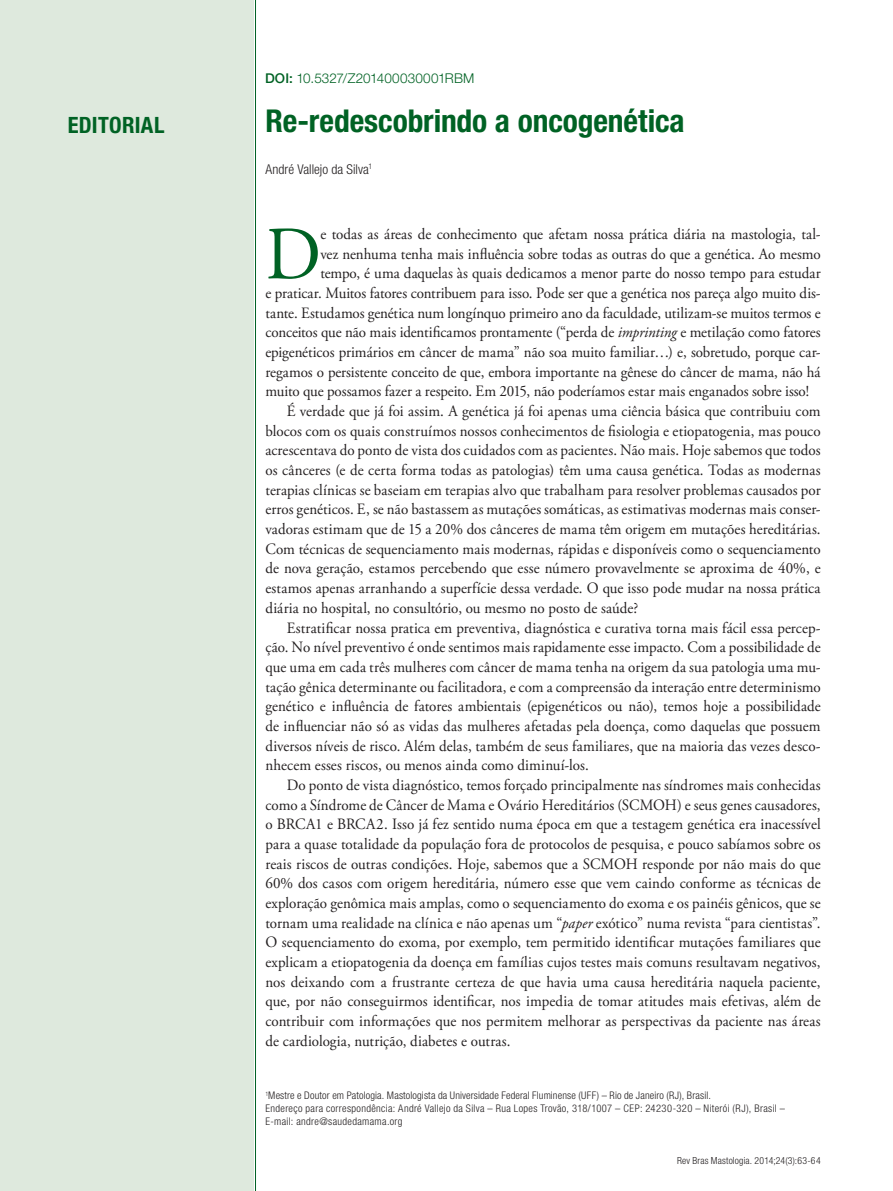
<style>
.page{position:relative;width:893px;height:1191px;background:#fff}
.page>*{position:absolute;margin:0;border:0;box-sizing:border-box;transform-origin:0 0}
.t1{font:75.15px "Adobe Garamond Pro";color:#006224;scale:.95 1}
.t2{font:700 condensed 31.5px "Helvetica Neue LT Std";letter-spacing:-.005em;color:#006224}
.t3{font:700 condensed 22.5px "Helvetica Neue LT Std";letter-spacing:.015em;color:#006224}
.t4{font:15.75px "Adobe Garamond Pro";letter-spacing:.005em;color:#231f20;scale:.95 1}
.t5{font:300 13.5px "Helvetica Neue LT Std";letter-spacing:.005em;color:#006224}
.t6{font:300 condensed 13.5px "Helvetica Neue LT Std";color:#231f20}
.t7{font:300 condensed 10.5px/12.6px "Helvetica Neue LT Std";letter-spacing:.03em;color:#231f20}
.t8{font:300 condensed 9.75px "Helvetica Neue LT Std";letter-spacing:.02em;color:#231f20}
.s1{font-weight:500}
.s2{font-style:italic}
</style>
<div class="page">
<div style="left:0;top:0;width:254px;height:1191px;background:#dee9dd"></div>
<hr style="left:255px;top:0;width:1px;height:1191px;background:#006224">
<h3 class="t3" style="left:68px;top:111px;width:98px">EDITORIAL</h3>
<p class="t5" style="left:265px;top:70px;width:211px"><span class="s1">DOI:</span> 10.5327/Z201400030001RBM</p>
<h2 class="t2" style="left:265px;top:101px;width:421px">Re-redescobrindo a oncogenética</h2>
<p class="t6" style="left:265px;top:161px;width:108px">André Vallejo da Silva<sup>1</sup></p>
<h1 class="t1" style="left:265px;top:209px;width:60px">D</h1>
<p class="t4" style="left:320px;top:224px;width:528px">e todas as áreas de conhecimento que afetam nossa prática diária na mastologia, tal-</p>
<p class="t4" style="left:320px;top:244px;width:528px">vez nenhuma tenha mais influência sobre todas as outras do que a genética. Ao mesmo</p>
<p class="t4" style="left:320px;top:264px;width:528px">tempo, é uma daquelas às quais dedicamos a menor parte do nosso tempo para estudar</p>
<p class="t4" style="left:265px;top:283px;width:586px">e praticar. Muitos fatores contribuem para isso. Pode ser que a genética nos pareça algo muito dis-</p>
<p class="t4" style="left:265px;top:303px;width:586px">tante. Estudamos genética num longínquo primeiro ano da faculdade, utilizam-se muitos termos e</p>
<p class="t4" style="left:265px;top:323px;width:586px">conceitos que não mais identificamos prontamente (“perda de <span class="s2">imprinting</span> e metilação como fatores</p>
<p class="t4" style="left:265px;top:342px;width:586px">epigenéticos primários em câncer de mama” não soa muito familiar…) e, sobretudo, porque car-</p>
<p class="t4" style="left:265px;top:362px;width:586px">regamos o persistente conceito de que, embora importante na gênese do câncer de mama, não há</p>
<p class="t4" style="left:265px;top:382px;width:574px">muito que possamos fazer a respeito. Em 2015, não poderíamos estar mais enganados sobre isso!</p>
<p class="t4" style="left:287px;top:401px;width:564px">É verdade que já foi assim. A genética já foi apenas uma ciência básica que contribuiu com</p>
<p class="t4" style="left:265px;top:421px;width:586px">blocos com os quais construímos nossos conhecimentos de fisiologia e etiopatogenia, mas pouco</p>
<p class="t4" style="left:265px;top:441px;width:586px">acrescentava do ponto de vista dos cuidados com as pacientes. Não mais. Hoje sabemos que todos</p>
<p class="t4" style="left:265px;top:460px;width:586px">os cânceres (e de certa forma todas as patologias) têm uma causa genética. Todas as modernas</p>
<p class="t4" style="left:265px;top:480px;width:586px">terapias clínicas se baseiam em terapias alvo que trabalham para resolver problemas causados por</p>
<p class="t4" style="left:265px;top:500px;width:586px">erros genéticos. E, se não bastassem as mutações somáticas, as estimativas modernas mais conser-</p>
<p class="t4" style="left:265px;top:519px;width:586px">vadoras estimam que de 15 a 20% dos cânceres de mama têm origem em mutações hereditárias.</p>
<p class="t4" style="left:265px;top:539px;width:586px">Com técnicas de sequenciamento mais modernas, rápidas e disponíveis como o sequenciamento</p>
<p class="t4" style="left:265px;top:559px;width:586px">de nova geração, estamos percebendo que esse número provavelmente se aproxima de 40%, e</p>
<p class="t4" style="left:265px;top:579px;width:586px">estamos apenas arranhando a superfície dessa verdade. O que isso pode mudar na nossa prática</p>
<p class="t4" style="left:265px;top:598px;width:394px">diária no hospital, no consultório, ou mesmo no posto de saúde?</p>
<p class="t4" style="left:287px;top:618px;width:564px">Estratificar nossa pratica em preventiva, diagnóstica e curativa torna mais fácil essa percep-</p>
<p class="t4" style="left:265px;top:638px;width:586px">ção. No nível preventivo é onde sentimos mais rapidamente esse impacto. Com a possibilidade de</p>
<p class="t4" style="left:265px;top:657px;width:586px">que uma em cada três mulheres com câncer de mama tenha na origem da sua patologia uma mu-</p>
<p class="t4" style="left:265px;top:677px;width:586px">tação gênica determinante ou facilitadora, e com a compreensão da interação entre determinismo</p>
<p class="t4" style="left:265px;top:697px;width:586px">genético e influência de fatores ambientais (epigenéticos ou não), temos hoje a possibilidade</p>
<p class="t4" style="left:265px;top:716px;width:586px">de influenciar não só as vidas das mulheres afetadas pela doença, como daquelas que possuem</p>
<p class="t4" style="left:265px;top:736px;width:586px">diversos níveis de risco. Além delas, também de seus familiares, que na maioria das vezes desco-</p>
<p class="t4" style="left:265px;top:756px;width:342px">nhecem esses riscos, ou menos ainda como diminuí-los.</p>
<p class="t4" style="left:287px;top:775px;width:564px">Do ponto de vista diagnóstico, temos forçado principalmente nas síndromes mais conhecidas</p>
<p class="t4" style="left:265px;top:795px;width:586px">como a Síndrome de Câncer de Mama e Ovário Hereditários (SCMOH) e seus genes causadores,</p>
<p class="t4" style="left:265px;top:815px;width:586px">o BRCA1 e BRCA2. Isso já fez sentido numa época em que a testagem genética era inacessível</p>
<p class="t4" style="left:265px;top:834px;width:586px">para a quase totalidade da população fora de protocolos de pesquisa, e pouco sabíamos sobre os</p>
<p class="t4" style="left:265px;top:854px;width:586px">reais riscos de outras condições. Hoje, sabemos que a SCMOH responde por não mais do que</p>
<p class="t4" style="left:265px;top:874px;width:586px">60% dos casos com origem hereditária, número esse que vem caindo conforme as técnicas de</p>
<p class="t4" style="left:265px;top:893px;width:586px">exploração genômica mais amplas, como o sequenciamento do exoma e os painéis gênicos, que se</p>
<p class="t4" style="left:265px;top:913px;width:586px">tornam uma realidade na clínica e não apenas um “<span class="s2">paper</span> exótico” numa revista “para cientistas”.</p>
<p class="t4" style="left:265px;top:933px;width:586px">O sequenciamento do exoma, por exemplo, tem permitido identificar mutações familiares que</p>
<p class="t4" style="left:265px;top:952px;width:586px">explicam a etiopatogenia da doença em famílias cujos testes mais comuns resultavam negativos,</p>
<p class="t4" style="left:265px;top:972px;width:586px">nos deixando com a frustrante certeza de que havia uma causa hereditária naquela paciente,</p>
<p class="t4" style="left:265px;top:992px;width:586px">que, por não conseguirmos identificar, nos impedia de tomar atitudes mais efetivas, além de</p>
<p class="t4" style="left:265px;top:1011px;width:586px">contribuir com informações que nos permitem melhorar as perspectivas da paciente nas áreas</p>
<p class="t4" style="left:265px;top:1031px;width:259px">de cardiologia, nutrição, diabetes e outras.</p>
<p class="t7" style="left:265px;top:1089px;width:521px"><sup>1</sup>Mestre e Doutor em Patologia. Mastologista da Universidade Federal Fluminense (UFF) – Rio de Janeiro (RJ), Brasil.<br>Endereço para correspondência: André Vallejo da Silva – Rua Lopes Trovão, 318/1007 – CEP: 24230-320 – Niterói (RJ), Brasil –<br>E-mail: andre@saudedamama.org</p>
<p class="t8" style="left:677px;top:1155px;width:145px">Rev Bras Mastologia. 2014;24(3):63-64</p>
</div>
